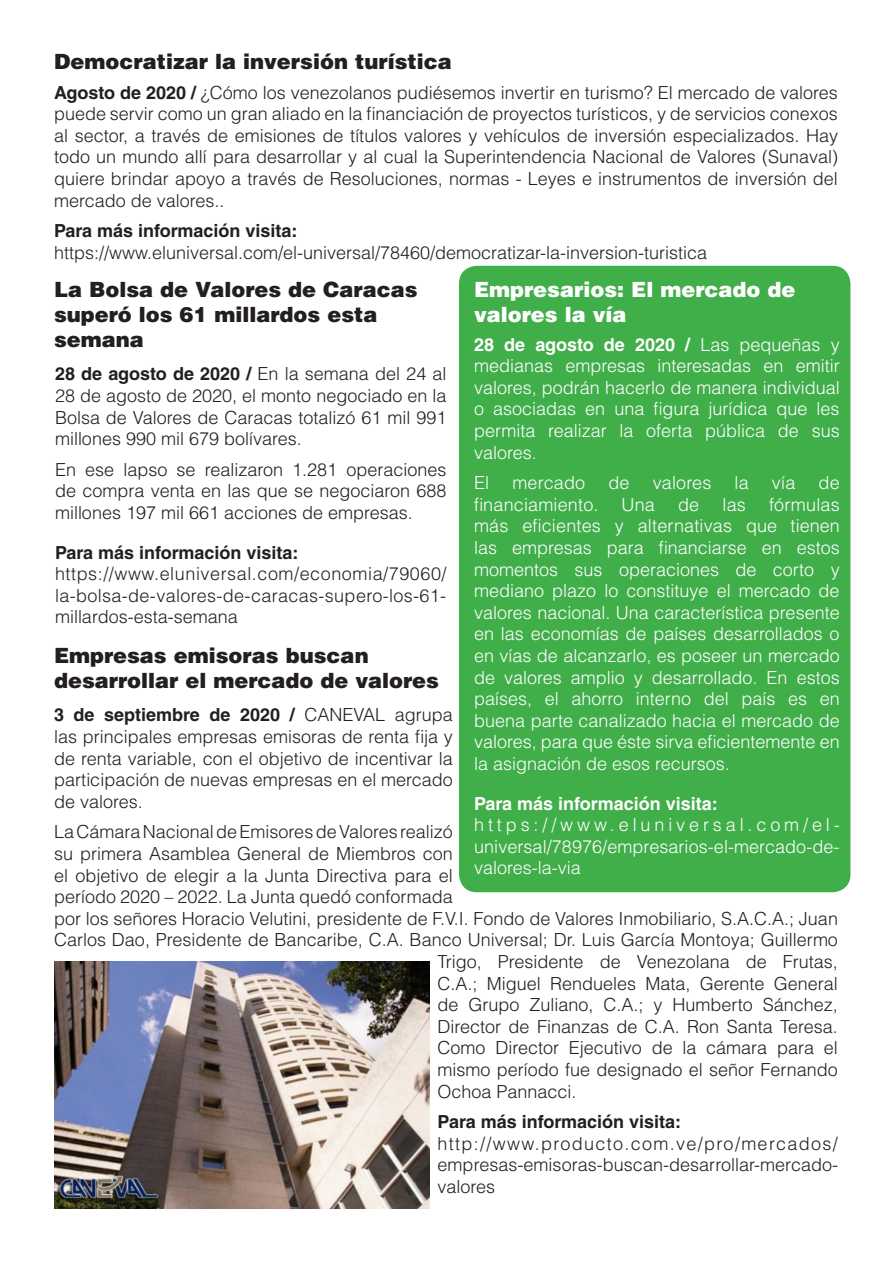
<style>
.page{position:relative;width:893px;height:1263px;background:#fff}
.page>*{position:absolute;margin:0;border:0;box-sizing:border-box;transform-origin:0 0}
.t1{font:900 21px/25.2px "Helvetica LT Std";color:#231f20}
.t2{font:900 21px/25.2px "Helvetica LT Std";color:#fff}
.t3{font:300 18px/21.6px "Helvetica LT Std";color:#231f20;text-align:justify}
.t4{font:300 18px/21.6px "Helvetica LT Std";color:#fff;text-align:justify}
.t5{font:700 18px "Helvetica LT Std";color:#231f20}
.t6{font:700 18px "Helvetica LT Std";color:#fff}
.s1{font-weight:700}
</style>
<div class="page">
<div style="left:459px;top:266px;width:391px;height:626px;background:#40ae49;border-radius:18px"></div>
<img style="left:54px;top:961px;width:375px;height:248px">
<p class="t1" style="left:54px;top:48px;width:399px">Democratizar la inversión turística</p>
<p class="t3" style="left:54px;top:81px;width:785px"><span class="s1">Agosto de 2020 /</span> ¿Cómo los venezolanos pudiésemos invertir en turismo? El mercado de valores puede servir como un gran aliado en la financiación de proyectos turísticos, y de servicios conexos al sector, a través de emisiones de títulos valores y vehículos de inversión especializados. Hay todo un mundo allí para desarrollar y al cual la Superintendencia Nacional de Valores (Sunaval) quiere brindar apoyo a través de Resoluciones, normas - Leyes e instrumentos de inversión del mercado de valores..</p>
<p class="t5" style="left:54px;top:220px;width:245px">Para más información visita:</p>
<p class="t3" style="left:54px;top:241px;width:655px">https://www.eluniversal.com/el-universal/78460/democratizar-la-inversion-turistica</p>
<p class="t1" style="left:54px;top:276px;width:365px">La Bolsa de Valores de Caracas superó los 61 millardos esta semana</p>
<p class="t3" style="left:55px;top:363px;width:393px"><span class="s1">28 de agosto de 2020 /</span> En la semana del 24 al 28 de agosto de 2020, el monto negociado en la Bolsa de Valores de Caracas totalizó 61 mil 991 millones 990 mil 679 bolívares.</p>
<p class="t3" style="left:55px;top:458px;width:393px">En ese lapso se realizaron 1.281 operaciones de compra venta en las que se negociaron 688 millones 197 mil 661 acciones de empresas.</p>
<p class="t5" style="left:55px;top:541px;width:245px">Para más información visita:</p>
<p class="t3" style="left:55px;top:563px;width:393px">https://www.eluniversal.com/economia/79060/ la-bolsa-de-valores-de-caracas-supero-los-61- millardos-esta-semana</p>
<p class="t2" style="left:474px;top:276px;width:323px">Empresarios: El mercado de valores la vía</p>
<p class="t4" style="left:474px;top:333px;width:367px"><span class="s1">28 de agosto de 2020 /</span> Las pequeñas y medianas empresas interesadas en emitir valores, podrán hacerlo de manera individual o asociadas en una figura jurídica que les permita realizar la oferta pública de sus valores.</p>
<p class="t4" style="left:474px;top:472px;width:17px">El</p>
<p class="t4" style="left:512px;top:472px;width:74px">mercado</p>
<p class="t4" style="left:608px;top:472px;width:23px">de</p>
<p class="t4" style="left:653px;top:472px;width:60px">valores</p>
<p class="t4" style="left:735px;top:472px;width:16px">la</p>
<p class="t4" style="left:772px;top:472px;width:25px">vía</p>
<p class="t4" style="left:818px;top:472px;width:23px">de</p>
<p class="t4" style="left:474px;top:493px;width:126px">financiamiento.</p>
<p class="t4" style="left:622px;top:493px;width:35px">Una</p>
<p class="t4" style="left:678px;top:493px;width:23px">de</p>
<p class="t4" style="left:722px;top:493px;width:25px">las</p>
<p class="t4" style="left:474px;top:493px;width:367px;text-indent:295px">fórmulas más eficientes y alternativas que tienen las empresas para financiarse en estos momentos sus operaciones de corto y mediano plazo lo constituye el mercado de valores nacional. Una característica presente en las economías de países desarrollados o en vías de alcanzarlo, es poseer un mercado de valores amplio y desarrollado. En estos países, el ahorro interno del país es en buena parte canalizado hacia el mercado de valores, para que éste sirva eficientemente en la asignación de esos recursos.</p>
<p class="t6" style="left:474px;top:792px;width:245px">Para más información visita:</p>
<p class="t4" style="left:474px;top:814px;width:367px">https://www.eluniversal.com/el&shy;universal/78976/empresarios-el-mercado-de&shy;valores-la-via</p>
<p class="t1" style="left:54px;top:642px;width:387px">Empresas emisoras buscan desarrollar el mercado de valores</p>
<p class="t3" style="left:54px;top:704px;width:400px"><span class="s1">3 de septiembre de 2020 /</span> CANEVAL agrupa las principales empresas emisoras de renta fija y de renta variable, con el objetivo de incentivar la participación de nuevas empresas en el mercado de valores.</p>
<p class="t3" style="left:54px;top:821px;width:400px">La Cámara Nacional de Emisores de Valores realizó</p>
<p class="t3" style="left:54px;top:842px;width:400px">su primera Asamblea General de Miembros con</p>
<p class="t3" style="left:54px;top:864px;width:400px">el objetivo de elegir a la Junta Directiva para el</p>
<p class="t3" style="left:54px;top:886px;width:400px">período 2020 – 2022. La Junta quedó conformada</p>
<p class="t3" style="left:54px;top:907px;width:785px">por los señores Horacio Velutini, presidente de F.V.I. Fondo de Valores Inmobiliario, S.A.C.A.; Juan</p>
<p class="t3" style="left:54px;top:929px;width:785px">Carlos Dao, Presidente de Bancaribe, C.A. Banco Universal; Dr. Luis García Montoya; Guillermo</p>
<p class="t3" style="left:438px;top:950px;width:402px">Trigo, Presidente de Venezolana de Frutas,</p>
<p class="t3" style="left:438px;top:972px;width:402px">C.A.; Miguel Rendueles Mata, Gerente General</p>
<p class="t3" style="left:438px;top:994px;width:402px">de Grupo Zuliano, C.A.; y Humberto Sánchez,</p>
<p class="t3" style="left:438px;top:1015px;width:402px">Director de Finanzas de C.A. Ron Santa Teresa.</p>
<p class="t3" style="left:438px;top:1037px;width:402px">Como Director Ejecutivo de la cámara para el</p>
<p class="t3" style="left:438px;top:1058px;width:402px">mismo período fue designado el señor Fernando</p>
<p class="t3" style="left:438px;top:1080px;width:141px">Ochoa Pannacci.</p>
<p class="t5" style="left:438px;top:1111px;width:245px">Para más información visita:</p>
<p class="t3" style="left:438px;top:1132px;width:402px">http://www.producto.com.ve/pro/mercados/ empresas-emisoras-buscan-desarrollar-mercado&shy;valores</p>
</div>
